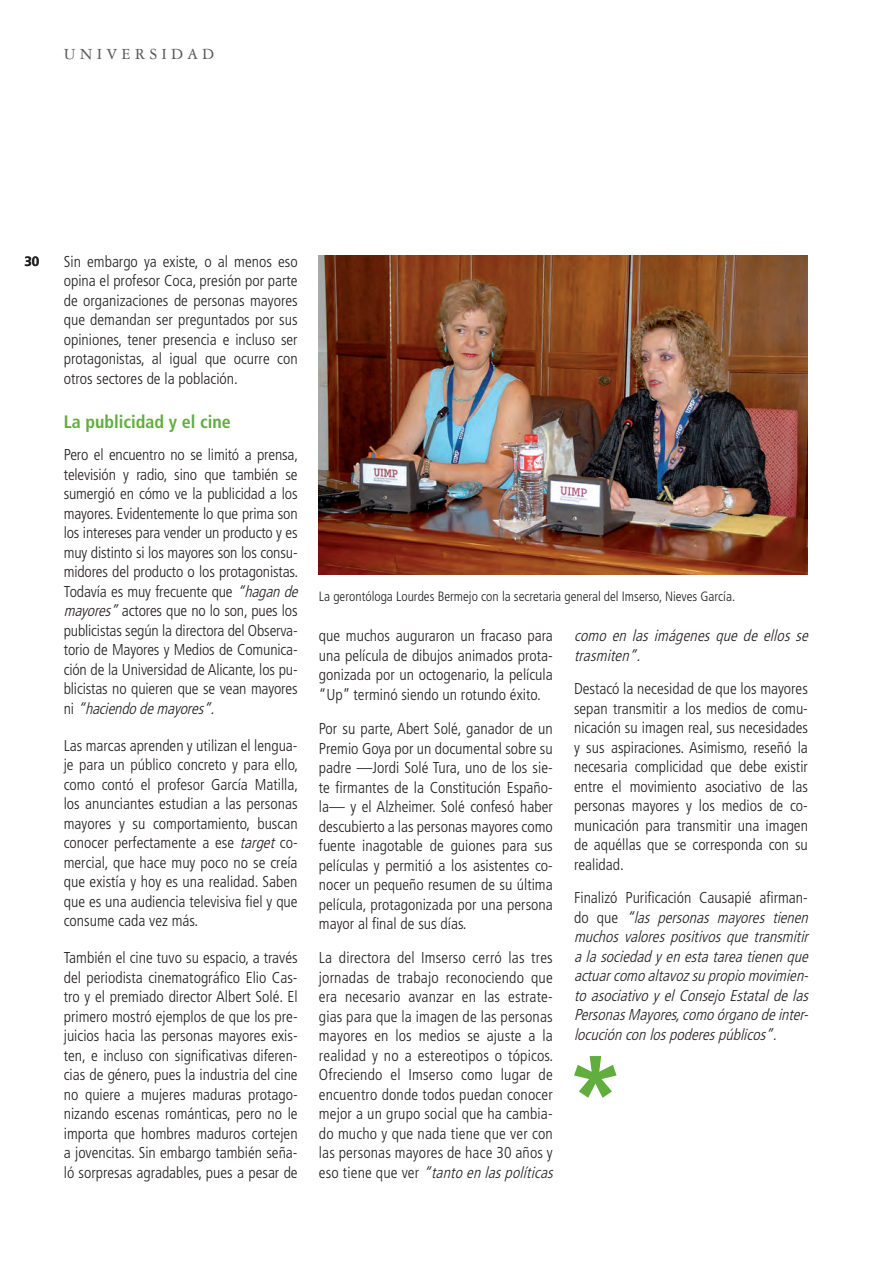
<style>
.page{position:relative;width:893px;height:1263px;background:#fff}
.page>*{position:absolute;margin:0;border:0;box-sizing:border-box;transform-origin:0 0}
.t1{font:700 condensed 18px "Frutiger";color:#61ad3e}
.t2{font:16.5px "Garamond Three";letter-spacing:.25em;color:#57585a}
.t3{font:300 condensed 15.75px/19.5px "Frutiger";color:#231f20;text-align:justify}
.t4{font:italic 300 condensed 15.75px/19.5px "Frutiger";color:#231f20}
.t5{font:300 condensed 13.5px "Frutiger";color:#231f20}
.t6{font:700 13.5px "Frutiger";color:#231f20}
.s1{font-style:italic}
.s2{font-style:normal}
</style>
<div class="page">
<img style="left:319px;top:255px;width:489px;height:319px">
<svg style="left:574px;top:1056px;width:42px;height:42px"></svg>
<p class="t2" style="left:64px;top:45px;width:152px">UNIVERSIDAD</p>
<p class="t6" style="left:24px;top:253px;width:17px">30</p>
<p class="t3" style="left:64px;top:252px;width:235px">Sin embargo ya existe, o al menos eso opina el profesor Coca, presión por parte de organizaciones de personas mayores que demandan ser preguntados por sus opiniones, tener presencia e incluso ser protagonistas, al igual que ocurre con otros sectores de la población.</p>
<p class="t1" style="left:64px;top:411px;width:169px">La publicidad y el cine</p>
<p class="t3" style="left:64px;top:445px;width:240px;text-align:left">Pero el encuentro no se limitó a prensa, televisión y radio, sino que también se sumergió en cómo ve la publicidad a los mayores. Evidentemente lo que prima son los intereses para vender un producto y es muy distinto si los mayores son los consu&shy;midores del producto o los protagonistas.<br>Todavía es muy frecuente que <span class="s1">“hagande mayores”</span>actores que no lo son, pues los publicistas según la directora del Observa&shy;torio de Mayores y Medios de Comunica&shy;ción de la Universidad de Alicante, los pu&shy;blicistas no quieren que se vean mayores n i <span class="s1">“haciendodemayores”.</span></p>
<p class="t3" style="left:64px;top:736px;width:236px">Las marcas aprenden y utilizan el lengua&shy;je para un público concreto y para ello, como contó el profesor García Matilla, los anunciantes estudian a las personas mayores y su comportamiento, buscan conocer perfectamente a ese <span class="s1">target</span> co&shy;mercial, que hace muy poco no se creía que existía y hoy es una realidad. Saben que es una audiencia televisiva fiel y que consume cada vez más.</p>
<p class="t3" style="left:64px;top:948px;width:235px">También el cine tuvo su espacio, a través del periodista cinematográfico Elio Cas&shy;tro y el premiado director Albert Solé. El primero mostró ejemplos de que los pre&shy;juicios hacia las personas mayores exis&shy;ten, e incluso con significativas diferen&shy;cias de género, pues la industria del cine no quiere a mujeres maduras protago&shy;nizando escenas románticas, pero no le importa que hombres maduros cortejen a jovencitas. Sin embargo también seña&shy;ló sorpresas agradables, pues a pesar de</p>
<p class="t5" style="left:319px;top:589px;width:418px">La gerontóloga Lourdes Bermejo con la secretaria general del Imserso, Nieves García.</p>
<p class="t3" style="left:319px;top:626px;width:235px">que muchos auguraron un fracaso para una película de dibujos animados prota&shy;gonizada por un octogenario, la película “Up” terminó siendo un rotundo éxito.</p>
<p class="t3" style="left:319px;top:719px;width:235px">Por su parte, Abert Solé, ganador de un Premio Goya por un documental sobre su padre —Jordi Solé Tura, uno de los sie&shy;te firmantes de la Constitución Españo&shy;la— y el Alzheimer. Solé confesó haber descubierto a las personas mayores como fuente inagotable de guiones para sus películas y permitió a los asistentes co&shy;nocer un pequeño resumen de su última película, protagonizada por una persona mayor al final de sus días.</p>
<p class="t3" style="left:319px;top:948px;width:240px;text-align:left">La directora del Imserso cerró las tres jornadas de trabajo reconociendo que era necesario avanzar en las estrate&shy;gias para que la imagen de las personas mayores en los medios se ajuste a la realidad y no a estereotipos o tópicos.<br>Ofreciendo el Imserso como lugar de encuentro donde todos puedan conocer mejor a un grupo social que ha cambia&shy;do mucho y que nada tiene que ver con las personas mayores de hace 30 años y e s o t i e n e q u e v e r <span class="s1">“tantoenlaspolíticas</span></p>
<p class="t4" style="left:574px;top:626px;width:240px">como en las imágenes que de ellos se trasmiten”.</p>
<p class="t3" style="left:574px;top:679px;width:235px">Destacó la necesidad de que los mayores sepan transmitir a los medios de comu&shy;nicación su imagen real, sus necesidades y sus aspiraciones. Asimismo, reseñó la necesaria complicidad que debe existir entre el movimiento asociativo de las personas mayores y los medios de co&shy;municación para transmitir una imagen de aquéllas que se corresponda con su realidad.</p>
<p class="t4" style="left:574px;top:888px;width:240px"><span class="s2">Finalizó Purificación Causapié afirman&shy;d o q u e</span> “las personas mayores tienen muchos valores positivos que transmitir alasociedadyenestatareatienenque actuarcomoaltavozsupropiomovimien&shy;toasociativoyelConsejoEstataldelas PersonasMayores,comoórganodeinter&shy;locuciónconlospoderespúblicos”.</p>
</div>
